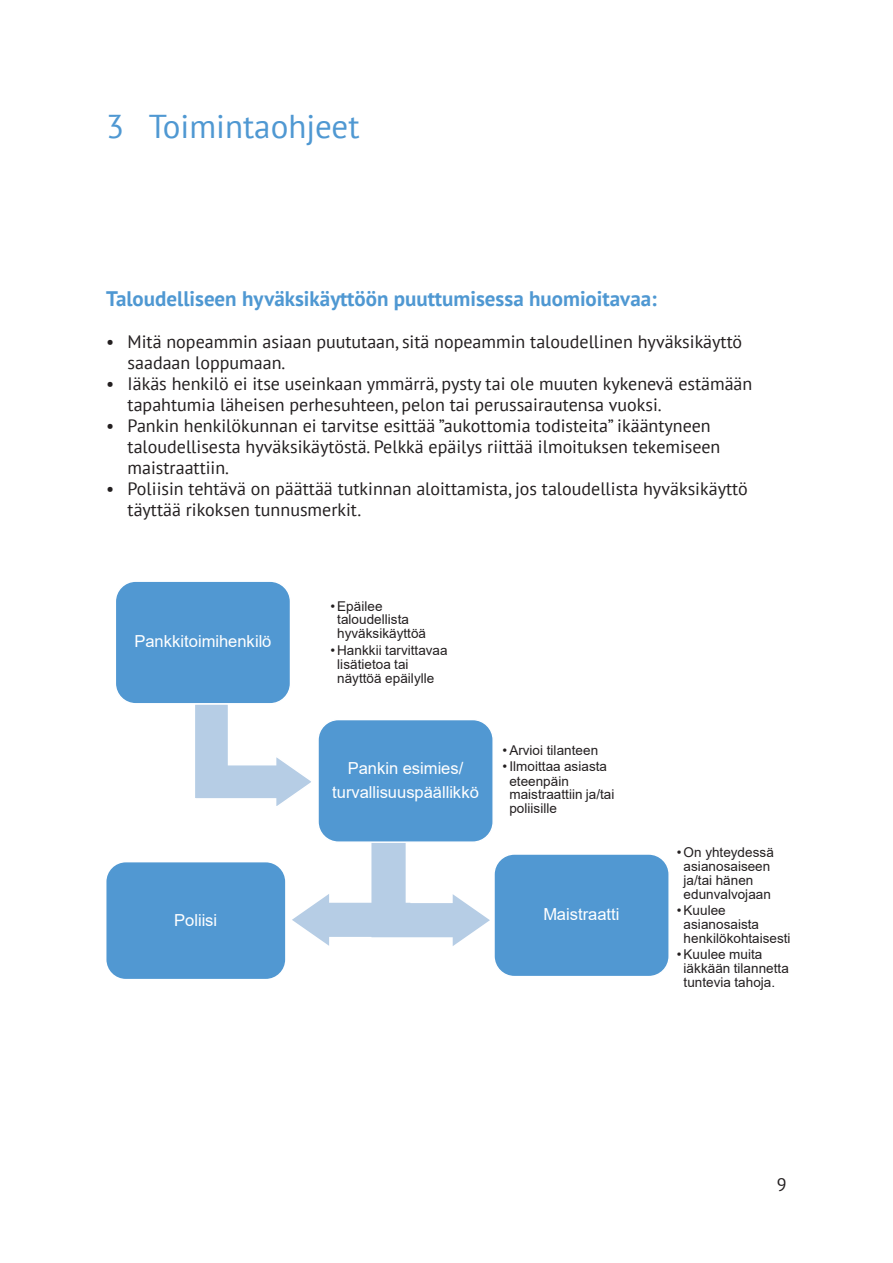
<style>
.page{position:relative;width:893px;height:1263px;background:#fff}
.page>*{position:absolute;margin:0;border:0;box-sizing:border-box;transform-origin:0 0}
.PO{font:33px "PT Sans";color:#4f98d2}
.VO{font:700 21px "PT Sans";color:#4f98d2}
.t1{font:18px/21px "PT Sans";color:#231f20}
.t2{font:16.5px/23.7px "Arial";color:#fff;text-align:center}
.t3{font:13.5px/14px "Arial";letter-spacing:.005em;color:#231f20}
</style>
<div class="page">
<svg style="left:195px;top:704px;width:116px;height:102px"></svg>
<div style="left:115px;top:581px;width:175px;height:123px;background:#5198d2;border-radius:20px"></div>
<div style="left:115px;top:580px;width:176px;height:124px;border:2px solid #fff;border-radius:20px"></div>
<svg style="left:292px;top:843px;width:198px;height:103px"></svg>
<div style="left:318px;top:719px;width:175px;height:123px;background:#5198d2;border-radius:20px"></div>
<div style="left:317px;top:719px;width:177px;height:124px;border:2px solid #fff;border-radius:20px"></div>
<div style="left:494px;top:854px;width:175px;height:123px;background:#5198d2;border-radius:20px"></div>
<div style="left:493px;top:853px;width:177px;height:124px;border:2px solid #fff;border-radius:20px"></div>
<div style="left:106px;top:862px;width:179px;height:117px;background:#5198d2;border-radius:19px"></div>
<p class="PO" style="left:106px;top:105px;width:255px">3 Toimintaohjeet</p>
<p class="VO" style="left:106px;top:285px;width:552px">Taloudelliseen hyväksikäyttöön puuttumisessa huomioitavaa:</p>
<p class="t1" style="left:128px;top:331px;width:616px;text-indent:-21px">• Mitä nopeammin asiaan puututaan, sitä nopeammin taloudellinen hyväksikäyttö saadaan loppumaan.</p>
<p class="t1" style="left:128px;top:373px;width:626px;text-indent:-21px">• Iäkäs henkilö ei itse useinkaan ymmärrä, pysty tai ole muuten kykenevä estämään tapahtumia läheisen perhesuhteen, pelon tai perussairautensa vuoksi.</p>
<p class="t1" style="left:128px;top:415px;width:594px;text-indent:-21px">• Pankin henkilökunnan ei tarvitse esittää ”aukottomia todisteita” ikääntyneen taloudellisesta hyväksikäytöstä. Pelkkä epäilys riittää ilmoituksen tekemiseen maistraattiin.</p>
<p class="t1" style="left:128px;top:478px;width:622px;text-indent:-21px">• Poliisin tehtävä on päättää tutkinnan aloittamista, jos taloudellista hyväksikäyttö täyttää rikoksen tunnusmerkit.</p>
<p class="t2" style="left:134px;top:630px;width:139px">Pankkitoimihenkilö</p>
<p class="t2" style="left:174px;top:908px;width:44px">Poliisi</p>
<p class="t3" style="left:337px;top:599px;width:90px;text-indent:-7px">•Epäilee taloudellista hyväksikäyttöä</p>
<p class="t3" style="left:337px;top:643px;width:112px;text-indent:-7px">•Hankkii tarvittavaa lisätietoa tai näyttöä epäilylle</p>
<p class="t2" style="left:332px;top:756px;width:148px">Pankin esimies/ turvallisuuspäällikkö</p>
<p class="t3" style="left:502px;top:743px;width:97px">• Arvioi tilanteen</p>
<p class="t3" style="left:509px;top:760px;width:107px;text-indent:-7px">• Ilmoittaa asiasta eteenpäin maistraattiin ja/tai poliisille</p>
<p class="t2" style="left:543px;top:902px;width:78px">Maistraatti</p>
<p class="t3" style="left:684px;top:845px;width:92px;text-indent:-7px">• On yhteydessä asianosaiseen ja/tai hänen edunvalvojaan</p>
<p class="t3" style="left:684px;top:903px;width:108px;text-indent:-7px">•Kuulee asianosaista henkilökohtaisesti</p>
<p class="t3" style="left:684px;top:947px;width:107px;text-indent:-7px">•Kuulee muita iäkkään tilannetta tuntevia tahoja.</p>
<p class="t1" style="left:777px;top:1174px;width:11px">9</p>
</div>
